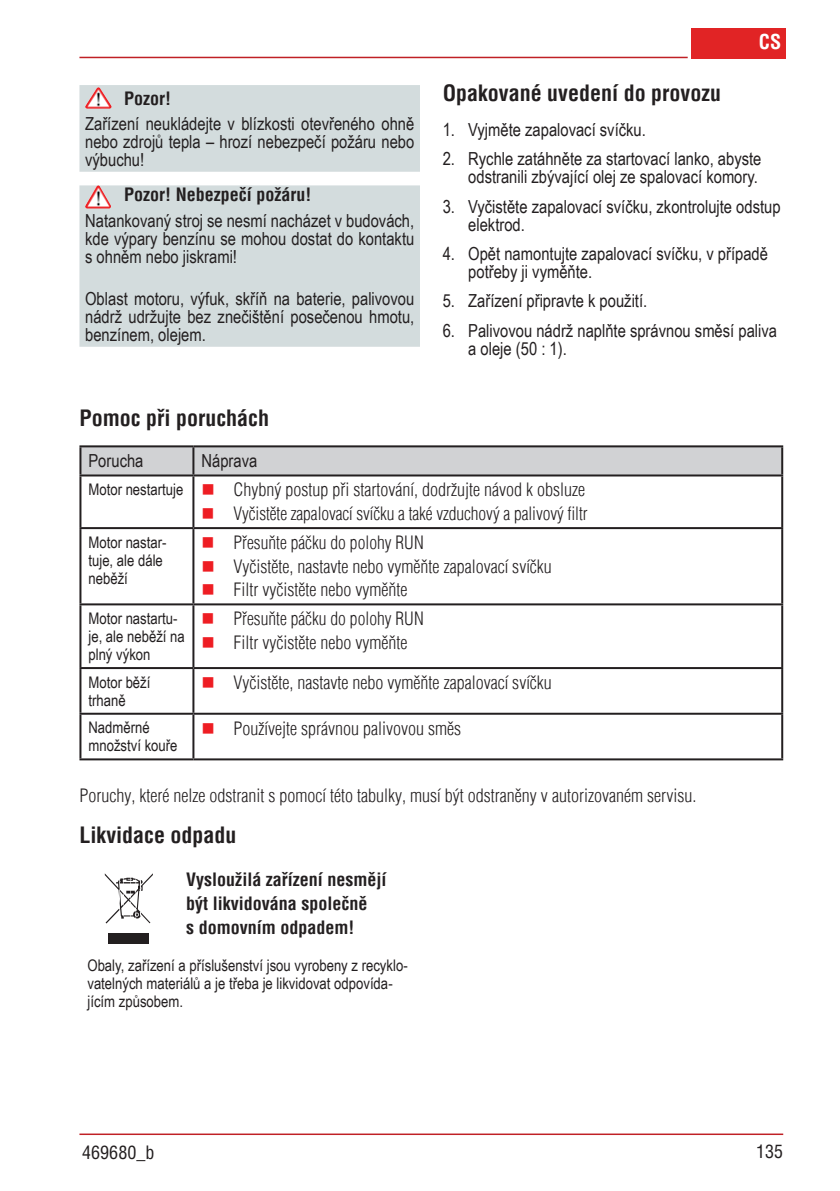
<style>
.page{position:relative;width:840px;height:1191px;background:#fff}
.page>*{position:absolute;margin:0;border:0;box-sizing:border-box;transform-origin:0 0}
.t1{font:700 condensed 22px "Helvetica Com";color:#231f20}
.t2{font:700 condensed 20px "Helvetica";color:#fff}
.t3{font:18px/18px "Arial Narrow";color:#231f20;text-align:justify}
.t4{font:300 condensed 18px/23.6px "Helvetica Com";color:#231f20}
.t5{font:700 condensed 18px/24px "Helvetica Com";color:#231f20}
.t6{font:condensed 18px "Helvetica";color:#231f20}
.t7{font:16px/18px "Arial Narrow";color:#231f20}
</style>
<div class="page">
<hr style="left:79px;top:1133px;width:703px;height:2px;background:#c02025">
<div style="left:691px;top:28px;width:94px;height:30px;background:#e12425"></div>
<hr style="left:79px;top:57px;width:608px;height:1px;background:#c02025">
<div style="left:79px;top:85px;width:341px;height:87px;background:#d3dcdd"></div>
<img style="left:85px;top:87px;width:26px;height:22px">
<div style="left:79px;top:185px;width:341px;height:162px;background:#d3dcdd"></div>
<img style="left:85px;top:185px;width:26px;height:23px">
<div style="left:81px;top:447px;width:699px;height:27px;background:#d1d2d4"></div>
<hr style="left:79px;top:445px;width:114px;height:2px;background:#231f20">
<hr style="left:79px;top:447px;width:2px;height:27px;background:#231f20">
<hr style="left:193px;top:445px;width:589px;height:2px;background:#231f20">
<hr style="left:192px;top:447px;width:2px;height:27px;background:#231f20">
<hr style="left:780px;top:447px;width:2px;height:27px;background:#231f20">
<hr style="left:79px;top:474px;width:114px;height:2px;background:#231f20">
<hr style="left:79px;top:476px;width:2px;height:51px;background:#231f20">
<hr style="left:193px;top:474px;width:589px;height:2px;background:#231f20">
<hr style="left:192px;top:476px;width:2px;height:51px;background:#231f20">
<hr style="left:780px;top:476px;width:2px;height:51px;background:#231f20">
<hr style="left:79px;top:527px;width:114px;height:2px;background:#231f20">
<hr style="left:79px;top:529px;width:2px;height:74px;background:#231f20">
<hr style="left:193px;top:527px;width:589px;height:2px;background:#231f20">
<hr style="left:192px;top:529px;width:2px;height:74px;background:#231f20">
<hr style="left:780px;top:529px;width:2px;height:74px;background:#231f20">
<hr style="left:79px;top:603px;width:114px;height:2px;background:#231f20">
<hr style="left:79px;top:605px;width:2px;height:62px;background:#231f20">
<hr style="left:193px;top:603px;width:589px;height:2px;background:#231f20">
<hr style="left:192px;top:605px;width:2px;height:62px;background:#231f20">
<hr style="left:780px;top:605px;width:2px;height:62px;background:#231f20">
<hr style="left:79px;top:667px;width:114px;height:2px;background:#231f20">
<hr style="left:79px;top:669px;width:2px;height:43px;background:#231f20">
<hr style="left:193px;top:667px;width:589px;height:2px;background:#231f20">
<hr style="left:192px;top:669px;width:2px;height:43px;background:#231f20">
<hr style="left:780px;top:669px;width:2px;height:43px;background:#231f20">
<hr style="left:79px;top:712px;width:114px;height:2px;background:#231f20">
<hr style="left:79px;top:714px;width:2px;height:44px;background:#231f20">
<hr style="left:193px;top:712px;width:589px;height:2px;background:#231f20">
<hr style="left:192px;top:714px;width:2px;height:44px;background:#231f20">
<hr style="left:780px;top:714px;width:2px;height:44px;background:#231f20">
<hr style="left:79px;top:758px;width:114px;height:2px;background:#231f20">
<hr style="left:193px;top:758px;width:589px;height:2px;background:#231f20">
<svg style="left:105px;top:873px;width:48px;height:50px"></svg>
<div style="left:109px;top:933px;width:40px;height:10px;background:#231f20"></div>
<p class="t5" style="left:124px;top:86px;width:48px">Pozor!</p>
<p class="t3" style="left:85px;top:114px;width:330px">Zařízení neukládejte v blízkosti otevřeného ohně nebo zdrojů tepla – hrozí nebezpečí požáru nebo výbuchu!</p>
<p class="t5" style="left:124px;top:182px;width:188px">Pozor! Nebezpečí požáru!</p>
<p class="t3" style="left:85px;top:211px;width:330px">Natankovaný stroj se nesmí nacházet v budovách, kde výpary benzínu se mohou dostat do kontaktu s ohněm nebo jiskrami!</p>
<p class="t3" style="left:85px;top:289px;width:330px">Oblast motoru, výfuk, skříň na baterie, palivovou nádrž udržujte bez znečištění posečenou hmotu, benzínem, olejem.</p>
<p class="t2" style="left:758px;top:30px;width:24px">CS</p>
<p class="t1" style="left:442px;top:78px;width:280px">Opakované uvedení do provozu</p>
<p class="t3" style="left:442px;top:120px;width:204px">1. Vyjměte zapalovací svíčku.</p>
<p class="t3" style="left:442px;top:149px;width:320px;text-align:right">2. Rychle zatáhněte za startovací lanko, abyste odstranili zbývající olej ze spalovací komory.</p>
<p class="t3" style="left:468px;top:197px;width:314px;text-indent:-26px">3. Vyčistěte zapalovací svíčku, zkontrolujte odstup elektrod.</p>
<p class="t3" style="left:468px;top:244px;width:301px;text-indent:-26px">4. Opět namontujte zapalovací svíčku, v případě potřeby ji vyměňte.</p>
<p class="t3" style="left:442px;top:291px;width:206px">5. Zařízení připravte k použití.</p>
<p class="t3" style="left:468px;top:321px;width:310px;text-indent:-26px">6. Palivovou nádrž naplňte správnou směsí paliva a oleje (50 : 1).</p>
<p class="t1" style="left:79px;top:403px;width:191px">Pomoc při poruchách</p>
<p class="t3" style="left:88px;top:451px;width:56px">Porucha</p>
<p class="t3" style="left:201px;top:451px;width:57px">Náprava</p>
<p class="t7" style="left:88px;top:480px;width:96px">Motor nestartuje</p>
<p class="t4" style="left:233px;top:478px;width:355px">Chybný postup při startování, dodržujte návod k obsluze<br>Vyčistěte zapalovací svíčku a také vzduchový a palivový filtr</p>
<p class="t7" style="left:88px;top:532px;width:80px">Motor nastar&shy;tuje, ale dále neběží</p>
<p class="t4" style="left:233px;top:530px;width:320px">Přesuňte páčku do polohy RUN<br>Vyčistěte, nastavte nebo vyměňte zapalovací svíčku<br>Filtr vyčistěte nebo vyměňte</p>
<p class="t7" style="left:88px;top:609px;width:98px">Motor nastartu&shy;je, ale neběží na plný výkon</p>
<p class="t4" style="left:233px;top:607px;width:192px">Přesuňte páčku do polohy RUN<br>Filtr vyčistěte nebo vyměňte</p>
<p class="t7" style="left:88px;top:672px;width:63px">Motor běží trhaně</p>
<p class="t4" style="left:233px;top:670px;width:320px">Vyčistěte, nastavte nebo vyměňte zapalovací svíčku</p>
<p class="t7" style="left:88px;top:718px;width:90px">Nadměrné množství kouře</p>
<p class="t4" style="left:233px;top:716px;width:229px">Používejte správnou palivovou směs</p>
<p class="t4" style="left:79px;top:783px;width:618px">Poruchy, které nelze odstranit s pomocí této tabulky, musí být odstraněny v autorizovaném servisu.</p>
<p class="t1" style="left:79px;top:820px;width:159px">Likvidace odpadu</p>
<p class="t5" style="left:186px;top:867px;width:202px">Vysloužilá zařízení nesmějí být likvidována společně<br>s domovním odpadem!</p>
<p class="t7" style="left:87px;top:956px;width:321px">Obaly, zařízení a příslušenství jsou vyrobeny z recyklo&shy;vatelných materiálů a je třeba je likvidovat odpovída&shy;jícím způsobem.</p>
<p class="t6" style="left:82px;top:1141px;width:73px">469680_b</p>
<p class="t6" style="left:755px;top:1140px;width:28px">135</p>
</div>
